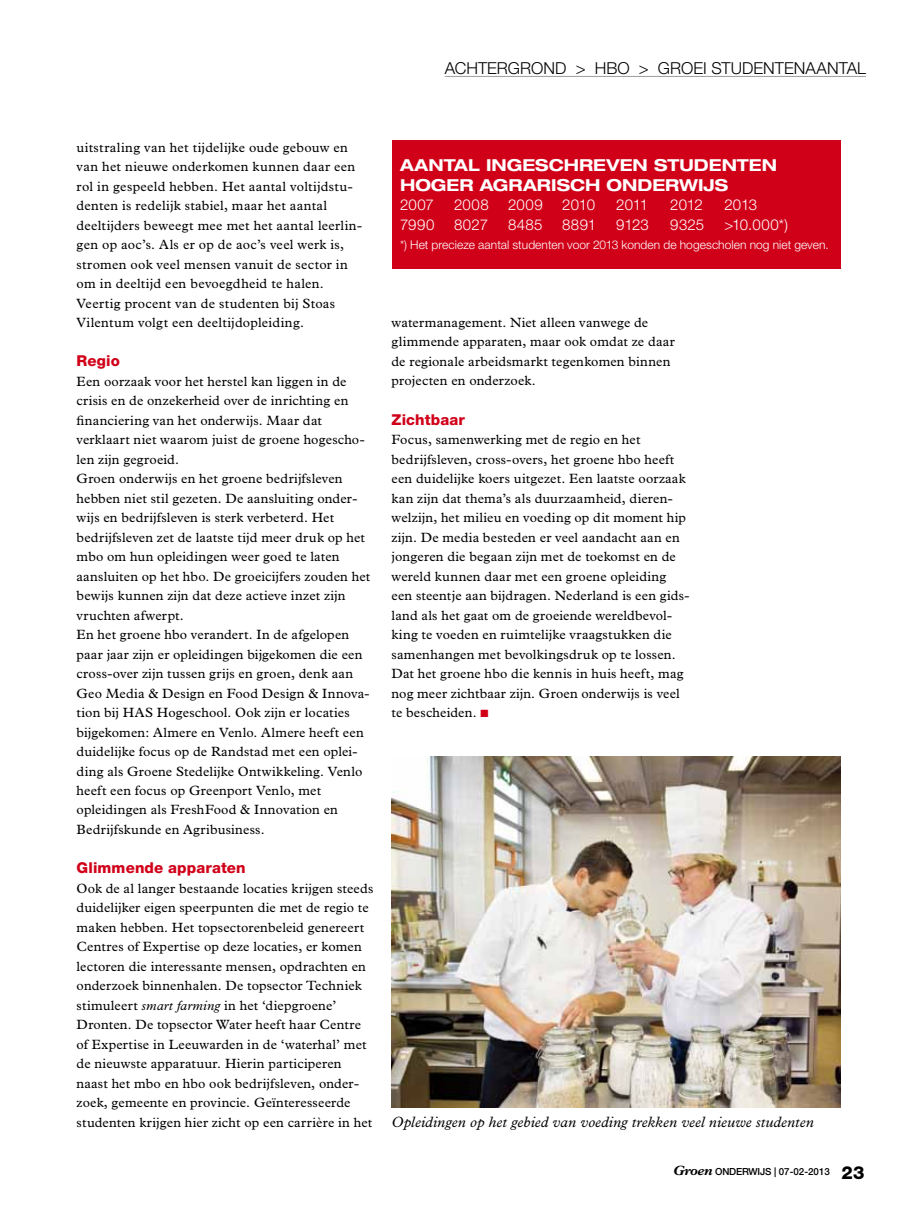
<style>
.page{position:relative;width:915px;height:1212px;background:#fff}
.page>*{position:absolute;margin:0;border:0;box-sizing:border-box;transform-origin:0 0}
.t1{font:700 expanded 16.5px/19.5px "Helvetica Neue LT Std";color:#fff}
.t2{font:300 16.5px "Helvetica Neue LT Std";letter-spacing:.005em;color:#000}
.t3{font:300 15px "Helvetica Neue LT Std";letter-spacing:.01em;color:#fff}
.t4{font:italic 15px "Plantin Std";letter-spacing:.01em;color:#000}
.t5{font:800 15px "Helvetica Neue LT Std";letter-spacing:.01em;color:#d10019}
.t6{font:13.5px/19.5px "Plantin Std";letter-spacing:.015em;color:#000}
.t7{font:300 12px "Helvetica Neue LT Std";letter-spacing:-.01em;color:#fff}
.t8{font:500 9.75px "Helvetica Neue LT Std";letter-spacing:-.02em;color:#000}
.s1{font-style:italic}
.s2{color:#d10019}
.s3{font-family:"Plantin Std";font-weight:700;font-style:italic;font-size:13.5px}
.s4{font-weight:800;font-size:18px}
</style>
<div class="page">
<img style="left:391px;top:756px;width:449px;height:351px">
<hr style="left:444px;top:76px;width:421px;height:1px;background:#9c9e9f">
<div style="left:391px;top:140px;width:449px;height:128px;background:#d10019"></div>
<p class="t2" style="left:444px;top:58px;width:422px">achtergrond &gt; hbo &gt; groei studentenaantal</p>
<p class="t6" style="left:77px;top:137px;width:287px">uitstraling van het tijdelijke oude gebouw en van het nieuwe onderkomen kunnen daar een rol in gespeeld hebben. Het aantal voltijdstu&shy;denten is redelijk stabiel, maar het aantal deeltijders beweegt mee met het aantal leerlin&shy;gen op aoc’s. Als er op de aoc’s veel werk is, stromen ook veel mensen vanuit de sector in om in deeltijd een bevoegdheid te halen.<br>Veertig procent van de studenten bij Stoas Vilentum volgt een deeltijdopleiding.</p>
<p class="t5" style="left:77px;top:352px;width:45px">Regio</p>
<p class="t6" style="left:77px;top:371px;width:295px">Een oorzaak voor het herstel kan liggen in de crisis en de onzekerheid over de inrichting en financiering van het onderwijs. Maar dat verklaart niet waarom juist de groene hogescho&shy;len zijn gegroeid.<br>Groen onderwijs en het groene bedrijfsleven hebben niet stil gezeten. De aansluiting onder&shy;wijs en bedrijfsleven is sterk verbeterd. Het bedrijfsleven zet de laatste tijd meer druk op het mbo om hun opleidingen weer goed te laten aansluiten op het hbo. De groeicijfers zouden het bewijs kunnen zijn dat deze actieve inzet zijn vruchten afwerpt.<br>En het groene hbo verandert. In de afgelopen paar jaar zijn er opleidingen bijgekomen die een cross-over zijn tussen grijs en groen, denk aan Geo Media &amp; Design en Food Design &amp; Innova&shy;tion bij HAS Hogeschool. Ook zijn er locaties bijgekomen: Almere en Venlo. Almere heeft een duidelijke focus op de Randstad met een oplei&shy;ding als Groene Stedelijke Ontwikkeling. Venlo heeft een focus op Greenport Venlo, met opleidingen als FreshFood &amp; Innovation en Bedrijfskunde en Agribusiness.</p>
<p class="t5" style="left:77px;top:859px;width:170px">Glimmende apparaten</p>
<p class="t6" style="left:77px;top:878px;width:298px">Ook de al langer bestaande locaties krijgen steeds duidelijker eigen speerpunten die met de regio te maken hebben. Het topsectorenbeleid genereert Centres of Expertise op deze locaties, er komen lectoren die interessante mensen, opdrachten en onderzoek binnenhalen. De topsector Techniek stimuleert <span class="s1">smart farming</span> in het ‘diepgroene’ Dronten. De topsector Water heeft haar Centre of Expertise in Leeuwarden in de ‘waterhal’ met de nieuwste apparatuur. Hierin participeren naast het mbo en hbo ook bedrijfsleven, onder&shy;zoek, gemeente en provincie. Geïnteresseerde studenten krijgen hier zicht op een carrière in het</p>
<p class="t1" style="left:400px;top:155px;width:378px">AANTAL INGESCHREVEN STUDENTEN<br>HOGER AGRARISCH ONDERWIJS</p>
<p class="t3" style="left:400px;top:195px;width:35px">2007</p>
<p class="t3" style="left:454px;top:195px;width:36px">2008</p>
<p class="t3" style="left:508px;top:195px;width:36px">2009</p>
<p class="t3" style="left:562px;top:195px;width:34px">2010</p>
<p class="t3" style="left:616px;top:195px;width:33px">2011</p>
<p class="t3" style="left:670px;top:195px;width:34px">2012</p>
<p class="t3" style="left:724px;top:195px;width:34px">2013</p>
<p class="t3" style="left:400px;top:215px;width:36px">7990</p>
<p class="t3" style="left:454px;top:215px;width:35px">8027</p>
<p class="t3" style="left:508px;top:215px;width:36px">8485</p>
<p class="t3" style="left:562px;top:215px;width:35px">8891</p>
<p class="t3" style="left:616px;top:215px;width:34px">9123</p>
<p class="t3" style="left:670px;top:215px;width:35px">9325</p>
<p class="t3" style="left:724px;top:215px;width:65px">&gt;10.000*)</p>
<p class="t7" style="left:400px;top:237px;width:430px">*) het precieze aantal studenten voor 2013 konden de hogescholen nog niet geven.</p>
<p class="t6" style="left:391px;top:313px;width:284px">watermanagement. Niet alleen vanwege de glimmende apparaten, maar ook omdat ze daar de regionale arbeidsmarkt tegenkomen binnen projecten en onderzoek.</p>
<p class="t5" style="left:391px;top:410px;width:75px">Zichtbaar</p>
<p class="t6" style="left:391px;top:430px;width:299px">Focus, samenwerking met de regio en het bedrijfsleven, cross-overs, het groene hbo heeft een duidelijke koers uitgezet. Een laatste oorzaak kan zijn dat thema’s als duurzaamheid, dieren&shy;welzijn, het milieu en voeding op dit moment hip zijn. De media besteden er veel aandacht aan en jongeren die begaan zijn met de toekomst en de wereld kunnen daar met een groene opleiding een steentje aan bijdragen. Nederland is een gids&shy;land als het gaat om de groeiende wereldbevol&shy;king te voeden en ruimtelijke vraagstukken die samenhangen met bevolkingsdruk op te lossen.<br>Dat het groene hbo die kennis in huis heeft, mag nog meer zichtbaar zijn. Groen onderwijs is veel te bescheiden. <span class="s2">■</span></p>
<p class="t4" style="left:391px;top:1113px;width:423px">Opleidingen op het gebied van voeding trekken veel nieuwe studenten</p>
<p class="t8" style="left:673px;top:1166px;width:192px"><span class="s3">Groen</span> ONDERWIJS | 07-02-2013 <span class="s4">23</span></p>
</div>
